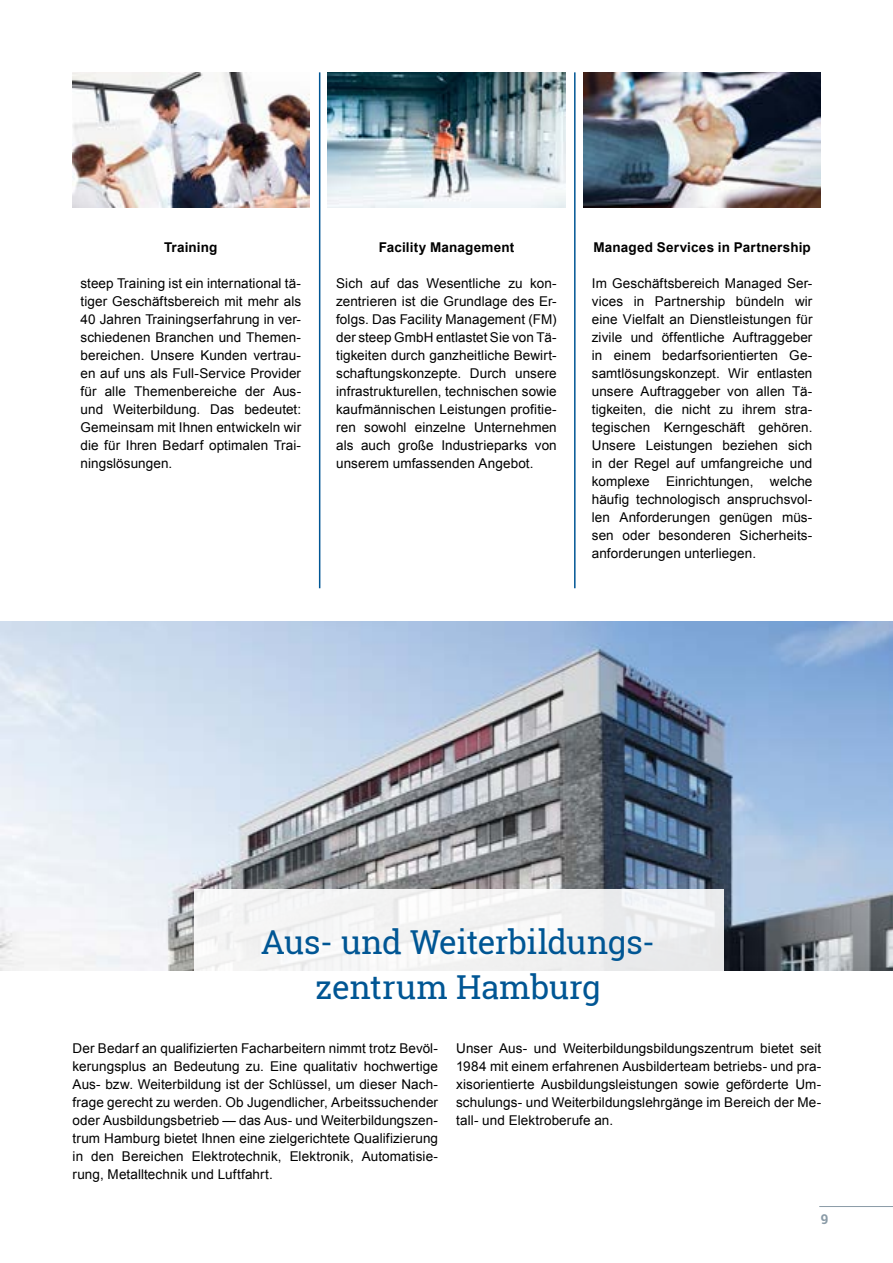
<style>
.page{position:relative;width:893px;height:1263px;background:#fff}
.page>*{position:absolute;margin:0;border:0;box-sizing:border-box;transform-origin:0 0}
.t1{font:33px/45px "Roboto Slab";letter-spacing:-.015em;color:#005694;text-align:center}
.t2{font:13.5px/18px "Arial";letter-spacing:.005em;color:#000;text-align:justify}
.t3{font:700 13.5px "Arial";letter-spacing:.01em;color:#000}
.t4{font:700 13.5px "Roboto Slab";color:#8a9ba7}
</style>
<div class="page">
<hr style="left:819px;top:1206px;width:74px;height:1px;background:#8a9ba7">
<img style="left:0;top:621px;width:893px;height:349px">
<div style="left:195px;top:889px;width:529px;height:153px;background:#fff"></div>
<hr style="left:319px;top:72px;width:1px;height:516px;background:#005694">
<hr style="left:574px;top:72px;width:2px;height:516px;background:#005694">
<img style="left:72px;top:72px;width:238px;height:135px">
<img style="left:583px;top:72px;width:238px;height:135px">
<img style="left:328px;top:72px;width:237px;height:135px">
<p class="t3" style="left:164px;top:238px;width:55px">Training</p>
<p class="t2" style="left:81px;top:274px;width:222px">steep Training ist ein international tä&shy;tiger Geschäftsbereich mit mehr als 40 Jahren Trainingserfahrung in ver&shy;schiedenen Branchen und Themen&shy;bereichen. Unsere Kunden vertrau&shy;en auf uns als Full-Service Provider für alle Themenbereiche der Aus&shy;und Weiterbildung. Das bedeutet:<br>Gemeinsam mit Ihnen entwickeln wir die für Ihren Bedarf optimalen Trai&shy;ningslösungen.</p>
<p class="t3" style="left:379px;top:238px;width:137px">Facility Management</p>
<p class="t2" style="left:336px;top:274px;width:222px">Sich auf das Wesentliche zu kon&shy;zentrieren ist die Grundlage des Er&shy;folgs. Das Facility Management (FM) der steep GmbH entlastet Sie von Tä&shy;tigkeiten durch ganzheitliche Bewirt&shy;schaftungskonzepte. Durch unsere infrastrukturellen, technischen sowie kaufmännischen Leistungen profitie&shy;ren sowohl einzelne Unternehmen als auch große Industrieparks von unserem umfassenden Angebot.</p>
<p class="t3" style="left:593px;top:238px;width:219px">Managed Services in Partnership</p>
<p class="t2" style="left:592px;top:274px;width:222px">Im Geschäftsbereich Managed Ser&shy;vices in Partnership bündeln wir eine Vielfalt an Dienstleistungen für zivile und öffentliche Auftraggeber in einem bedarfsorientierten Ge&shy;samtlösungskonzept. Wir entlasten unsere Auftraggeber von allen Tä&shy;tigkeiten, die nicht zu ihrem stra&shy;tegischen Kerngeschäft gehören.<br>Unsere Leistungen beziehen sich in der Regel auf umfangreiche und komplexe Einrichtungen, welche häufig technologisch anspruchsvol&shy;len Anforderungen genügen müs&shy;sen oder besonderen Sicherheits&shy;anforderungen unterliegen.</p>
<h1 class="t1" style="left:261px;top:919px;width:396px">Aus- und Weiterbildungs&shy;zentrum Hamburg</h1>
<p class="t2" style="left:73px;top:1039px;width:367px">Der Bedarf an qualifizierten Facharbeitern nimmt trotz Bevöl&shy;kerungsplus an Bedeutung zu. Eine qualitativ hochwertige Aus- bzw. Weiterbildung ist der Schlüssel, um dieser Nach&shy;frage gerecht zu werden. Ob Jugendlicher, Arbeitssuchender oder Ausbildungsbetrieb — das Aus- und Weiterbildungszen&shy;trum Hamburg bietet Ihnen eine zielgerichtete Qualifizierung in den Bereichen Elektrotechnik, Elektronik, Automatisie&shy;rung, Metalltechnik und Luftfahrt.</p>
<p class="t2" style="left:456px;top:1039px;width:367px">Unser Aus- und Weiterbildungsbildungszentrum bietet seit 1984 mit einem erfahrenen Ausbilderteam betriebs- und pra&shy;xisorientierte Ausbildungsleistungen sowie geförderte Um&shy;schulungs- und Weiterbildungslehrgänge im Bereich der Me&shy;tall- und Elektroberufe an.</p>
<p class="t4" style="left:821px;top:1209px;width:9px">9</p>
</div>
